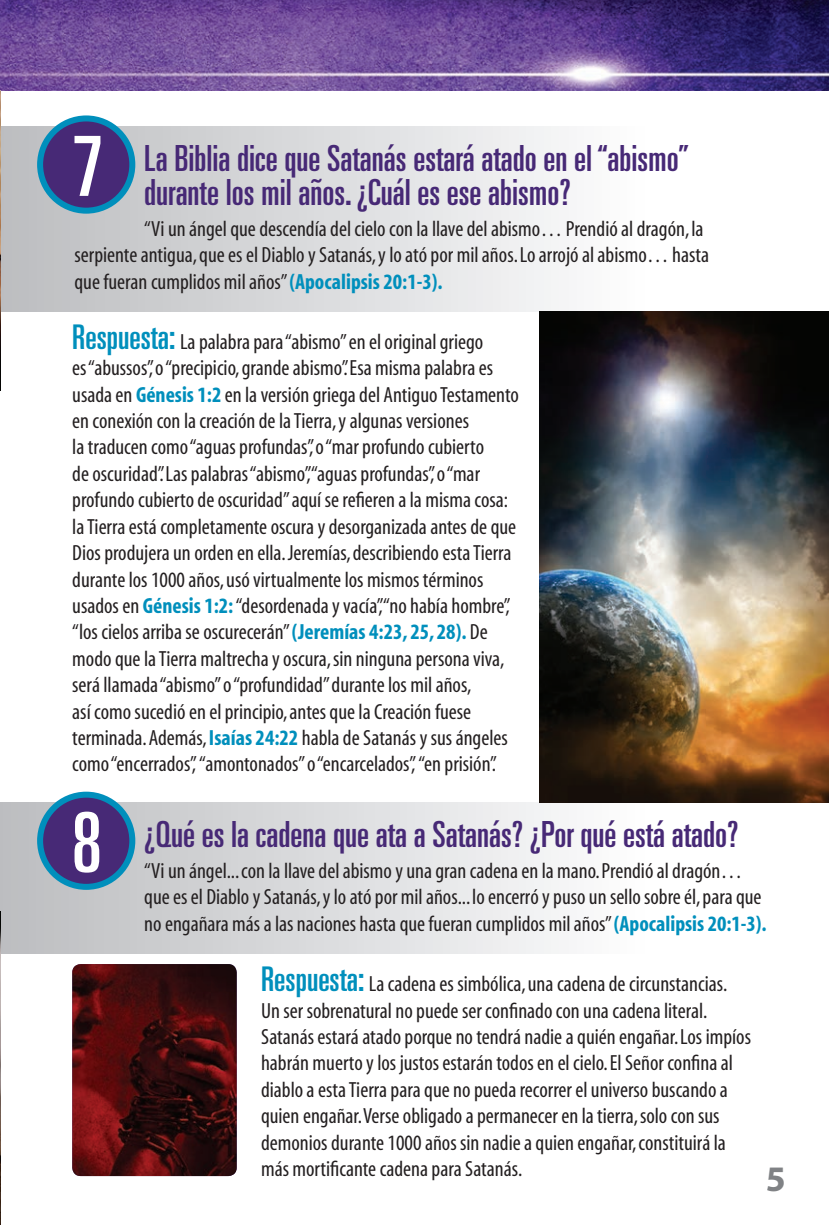
<style>
.page{position:relative;width:829px;height:1225px;background:#fff}
.page>*{position:absolute;margin:0;border:0;box-sizing:border-box;transform-origin:0 0}
.t1{font:ultra-condensed 83px "Univers";color:#fff}
.t2{font:ultra-condensed 36px/34px "Univers";color:#472976}
.t3{font:700 36px "Myriad";color:#808285}
.t4{font:condensed 22px/26.4px "Myriad";color:#231f20}
.s1{font-weight:700;color:#008fbc}
.s2{font-family:"Univers";font-stretch:ultra-condensed;font-size:34px;color:#008fbc}
</style>
<div class="page">
<img style="left:1px;top:0;width:827px;height:90px">
<div style="left:1px;top:126px;width:643px;height:186px;background:linear-gradient(to right,#b9bcbf,#fefdfe)"></div>
<div style="left:0;top:802px;width:644px;height:151px;background:linear-gradient(to right,#b7bbbf,#fefdfe)"></div>
<img style="left:0;top:1px;width:1px;height:389px">
<div style="left:40px;top:118px;width:92px;height:93px;background:#472976;border-radius:50%"></div>
<div style="left:37px;top:115px;width:98px;height:99px;border:6px solid #008fbc;border-radius:50%"></div>
<div style="left:40px;top:794px;width:92px;height:92px;background:#472976;border-radius:50%"></div>
<div style="left:37px;top:791px;width:98px;height:98px;border:6px solid #008fbc;border-radius:50%"></div>
<img style="left:539px;top:312px;width:289px;height:490px">
<img style="left:72px;top:964px;width:165px;height:212px">
<img style="left:0;top:911px;width:1px;height:312px">
<h1 class="t1" style="left:72px;top:119px;width:32px">7</h1>
<h2 class="t2" style="left:144px;top:141px;width:546px">La Biblia dice que Satanás estará atado en el “abismo” durante los mil años. ¿Cuál es ese abismo?</h2>
<p class="t4" style="left:74px;top:216px;width:636px;text-indent:70px">“Vi un ángel que descendía del cielo con la llave del abismo… Prendió al dragón, la serpiente antigua, que es el Diablo y Satanás, y lo ató por mil años. Lo arrojó al abismo… hasta que fueran cumplidos mil años” <span class="s1">(Apocalipsis 20:1-3).</span></p>
<p class="t4" style="left:72px;top:329px;width:448px"><span class="s2">Respuesta:</span> La palabra para “abismo” en el original griego<br>es “abussos”, o “precipicio, grande abismo”. Esa misma palabra es usada en <span class="s1">Génesis 1:2</span> en la versión griega del Antiguo Testamento en conexión con la creación de la Tierra, y algunas versiones<br>la traducen como “aguas profundas”, o “mar profundo cubierto<br>de oscuridad”. Las palabras “abismo”, “aguas profundas”, o “mar profundo cubierto de oscuridad” aquí se refieren a la misma cosa: la Tierra está completamente oscura y desorganizada antes de que Dios produjera un orden en ella. Jeremías, describiendo esta Tierra durante los 1000 años, usó virtualmente los mismos términos usados en <span class="s1">Génesis 1:2:</span>“desordenada y vacía”, “no había hombre”, “los cielos arriba se oscurecerán” <span class="s1">(Jeremías 4:23, 25, 28).</span> De modo que la Tierra maltrecha y oscura, sin ninguna persona viva, será llamada “abismo” o “profundidad” durante los mil años,<br>así como sucedió en el principio, antes que la Creación fuese terminada. Además, <span class="s1">Isaías 24:22</span> habla de Satanás y sus ángeles como “encerrados”, “amontonados” o “encarcelados”, “en prisión”.</p>
<h1 class="t1" style="left:71px;top:795px;width:32px">8</h1>
<h2 class="t2" style="left:144px;top:817px;width:595px">¿Qué es la cadena que ata a Satanás? ¿Por qué está atado?</h2>
<p class="t4" style="left:144px;top:858px;width:624px">“Vi un ángel... con la llave del abismo y una gran cadena en la mano. Prendió al dragón… que es el Diablo y Satanás, y lo ató por mil años... lo encerró y puso un sello sobre él, para que no engañara más a las naciones hasta que fueran cumplidos mil años” <span class="s1">(Apocalipsis 20:1-3).</span></p>
<p class="t4" style="left:261px;top:971px;width:491px"><span class="s2">Respuesta:</span> La cadena es simbólica, una cadena de circunstancias.<br>Un ser sobrenatural no puede ser confinado con una cadena literal.<br>Satanás estará atado porque no tendrá nadie a quién engañar. Los impíos habrán muerto y los justos estarán todos en el cielo. El Señor confina al diablo a esta Tierra para que no pueda recorrer el universo buscando a quien engañar.Verse obligado a permanecer en la tierra, solo con sus demonios durante 1000 años sin nadie a quien engañar, constituirá la más mortificante cadena para Satanás.</p>
<h2 class="t3" style="left:765px;top:1160px;width:21px">5</h2>
</div>
